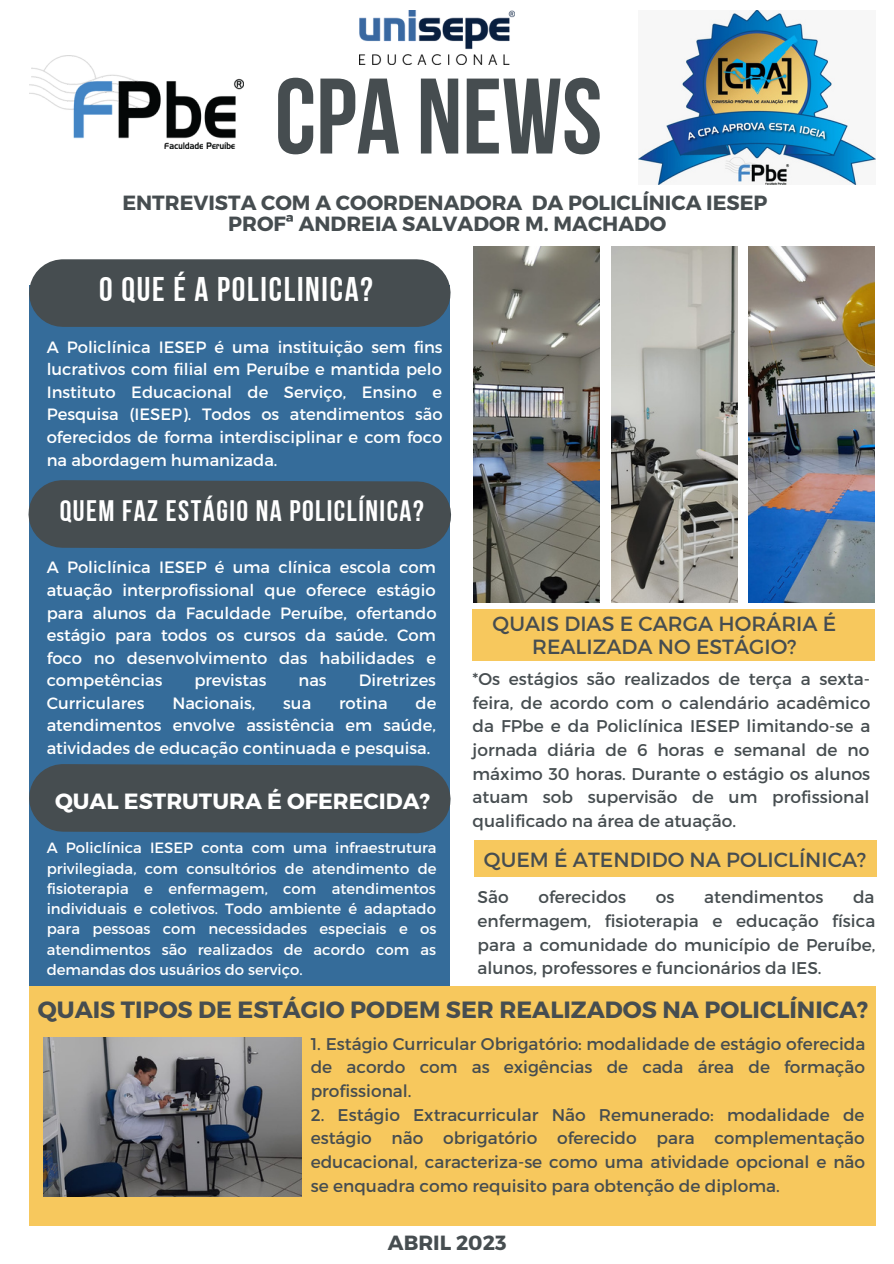
<style>
.page{position:relative;width:894px;height:1264px;background:#fff}
.page>*{position:absolute;margin:0;border:0;box-sizing:border-box;transform-origin:0 0}
.t1{font:106.95px "Bebas Neue Cyrillic";color:#464d50}
.t2{font:34.2px "Bebas Neue Cyrillic";letter-spacing:.05em;color:#fff}
.t3{font:29.55px "Bebas Neue Cyrillic";letter-spacing:.05em;color:#fff}
.t4{font:700 23.55px "Montserrat";color:#464d50}
.t5{font:700 22.05px "Montserrat";color:#fff}
.t6{font:700 20.55px/21.5px "Montserrat";color:#464d50;text-align:center}
.t7{font:20.55px/23.7px "Montserrat";color:#464d50;text-align:center}
.t8{font:16.95px/23.7px "Montserrat";color:#464d50;text-align:justify}
.t9{font:16.35px/22.5px "Montserrat";color:#fff;text-align:justify}
.t10{font:14.85px/20.2px "Montserrat";color:#fff;text-align:justify}
</style>
<div class="page">
<img style="left:473px;top:246px;width:126px;height:356px">
<img style="left:611px;top:246px;width:126px;height:356px">
<img style="left:748px;top:246px;width:126px;height:356px">
<div style="left:29px;top:285px;width:420px;height:701px;background:#356c9a"></div>
<div style="left:29px;top:986px;width:846px;height:239px;background:#f7c85d"></div>
<div style="left:472px;top:609px;width:402px;height:51px;background:#f7c85d"></div>
<div style="left:63px;top:259px;width:353px;height:68px;background:#464d50"></div>
<svg style="left:28px;top:446px;width:457px;height:137px"></svg>
<svg style="left:29px;top:730px;width:422px;height:137px"></svg>
<img style="left:359px;top:10px;width:155px;height:54px">
<img style="left:638px;top:10px;width:237px;height:175px">
<img style="left:29px;top:55px;width:214px;height:94px">
<div style="left:474px;top:840px;width:402px;height:37px;background:#f7c85d"></div>
<img style="left:44px;top:1037px;width:258px;height:159px">
<h1 class="t1" style="left:275px;top:73px;width:329px">CPA NEWS</h1>
<p class="t6" style="left:122px;top:191px;width:646px">ENTREVISTA COM A COORDENADORA DA POLICLÍNICA IESEP<br>PROFª ANDREIA SALVADOR M. MACHADO</p>
<h2 class="t2" style="left:99px;top:275px;width:275px">O QUE É A POLICLINICA?</h2>
<p class="t9" style="left:47px;top:335px;width:397px">A Policlínica IESEP é uma instituição sem fins lucrativos com filial em Peruíbe e mantida pelo Instituto Educacional de Serviço, Ensino e Pesquisa (IESEP). Todos os atendimentos são oferecidos de forma interdisciplinar e com foco na abordagem humanizada.</p>
<h3 class="t3" style="left:60px;top:498px;width:365px">QUEM FAZ ESTÁGIO NA POLICLÍNICA?</h3>
<p class="t9" style="left:47px;top:555px;width:391px">A Policlínica IESEP é uma clínica escola com atuação interprofissional que oferece estágio para alunos da Faculdade Peruíbe, ofertando estágio para todos os cursos da saúde. Com foco no desenvolvimento das habilidades e competências</p>
<p class="t9" style="left:194px;top:668px;width:74px">previstas</p>
<p class="t9" style="left:298px;top:668px;width:30px">nas</p>
<p class="t9" style="left:358px;top:668px;width:79px">Diretrizes</p>
<p class="t9" style="left:47px;top:690px;width:99px">Curriculares</p>
<p class="t9" style="left:172px;top:690px;width:84px">Nacionais,</p>
<p class="t9" style="left:283px;top:690px;width:29px">sua</p>
<p class="t9" style="left:339px;top:690px;width:50px">rotina</p>
<p class="t9" style="left:47px;top:690px;width:391px;text-indent:368px">de atendimentos envolve assistência em saúde, atividades de educação continuada e pesquisa.</p>
<h3 class="t5" style="left:55px;top:786px;width:376px">QUAL ESTRUTURA É OFERECIDA?</h3>
<p class="t10" style="left:47px;top:837px;width:391px">A Policlínica IESEP conta com uma infraestrutura privilegiada, com consultórios de atendimento de fisioterapia e enfermagem, com atendimentos individuais e coletivos. Todo ambiente é adaptado para pessoas com necessidades especiais e os atendimentos são realizados de acordo com as demandas dos usuários do serviço.</p>
<p class="t7" style="left:492px;top:610px;width:345px">QUAIS DIAS E CARGA HORÁRIA É<br>REALIZADA NO ESTÁGIO?</p>
<p class="t8" style="left:472px;top:666px;width:399px">*Os estágios são realizados de terça a sexta&shy;feira, de acordo com o calendário acadêmico da FPbe e da Policlínica IESEP limitando-se a jornada diária de 6 horas e semanal de no máximo 30 horas. Durante o estágio os alunos atuam sob supervisão de um profissional qualificado na área de atuação.</p>
<p class="t7" style="left:484px;top:846px;width:384px">QUEM É ATENDIDO NA POLICLÍNICA?</p>
<p class="t8" style="left:477px;top:884px;width:33px">São</p>
<p class="t8" style="left:538px;top:884px;width:89px">oferecidos</p>
<p class="t8" style="left:655px;top:884px;width:20px">os</p>
<p class="t8" style="left:704px;top:884px;width:120px">atendimentos</p>
<p class="t8" style="left:477px;top:884px;width:399px;text-indent:375px">da enfermagem, fisioterapia e educação física para a comunidade do município de Peruíbe, alunos, professores e funcionários da IES.</p>
<h3 class="t4" style="left:38px;top:994px;width:831px">QUAIS TIPOS DE ESTÁGIO PODEM SER REALIZADOS NA POLICLÍNICA?</h3>
<p class="t8" style="left:310px;top:1030px;width:556px">1. Estágio Curricular Obrigatório: modalidade de estágio oferecida de acordo com as exigências de cada área de formação profissional.</p>
<p class="t8" style="left:310px;top:1101px;width:556px">2. Estágio Extracurricular Não Remunerado: modalidade de estágio não obrigatório oferecido para complementação educacional, caracteriza-se como uma atividade opcional e não se enquadra como requisito para obtenção de diploma.</p>
<p class="t6" style="left:388px;top:1231px;width:120px">ABRIL 2023</p>
</div>
